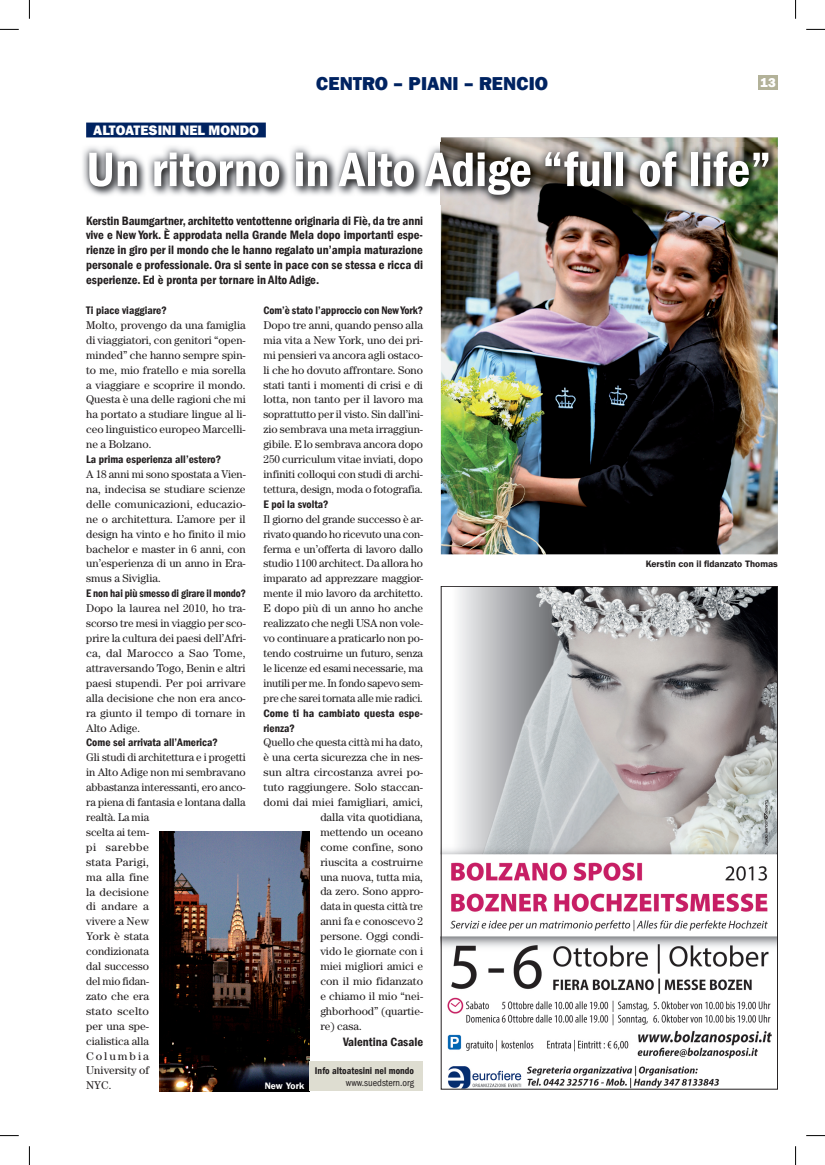
<style>
.page{position:relative;width:825px;height:1165px;background:#fff}
.page>*{position:absolute;margin:0;border:0;box-sizing:border-box;transform-origin:0 0}
.t1{font:50px "Franklin Gothic LT Com Dm Cn";color:#fff}
.t2{font:800 18.75px "Franklin Gothic LT Com";color:#002361}
.t3{font:800 13.75px "Franklin Gothic LT Com";color:#fff}
.t4{font:800 12.75px "Franklin Gothic LT Com";color:#fff}
.t5{font:12.5px/14.9px "Franklin Gothic LT Com Dm Cn";color:#231f20;text-align:justify}
.t6{font:11.25px/14.9px "Century Std";color:#231f20;text-align:justify}
.t7{font:11.25px/14.9px "Franklin Gothic LT Com Dm Cn";color:#231f20}
.t8{font:11.25px "Franklin Gothic LT Com Dm Cn";color:#231f20;scale:.95 1}
.t9{font:11.25px "Century Std";color:#231f20;scale:1.04 1}
.t10{font:10px "Franklin Gothic LT Com Dm Cn";color:#231f20}
.t11{font:condensed 10px "Franklin Gothic LT Com";color:#231f20}
.t12{font:9.38px "Franklin Gothic LT Com Dm";color:#231f20}
.t13{font:9.38px "Franklin Gothic LT Com Dm";color:#fff}
</style>
<div class="page">
<div style="left:758px;top:75px;width:19px;height:15px;background:#b3b299"></div>
<div style="left:86px;top:122px;width:180px;height:15px;background:#002361"></div>
<img style="left:440px;top:137px;width:337px;height:417px">
<img style="left:160px;top:831px;width:149px;height:260px">
<img style="left:735px;top:148px;width:42px;height:57px">
<img style="left:440px;top:202px;width:295px;height:3px">
<img style="left:440px;top:143px;width:335px;height:4px">
<img style="left:85px;top:147px;width:691px;height:55px">
<div style="left:309px;top:1061px;width:114px;height:29px;background:#deddd1"></div>
<img style="left:442px;top:588px;width:333px;height:499px">
<svg style="left:0;top:29px;width:19px;height:1px"></svg>
<svg style="left:806px;top:29px;width:18px;height:1px"></svg>
<svg style="left:0;top:1135px;width:19px;height:1px"></svg>
<svg style="left:806px;top:1135px;width:18px;height:1px"></svg>
<svg style="left:29px;top:0;width:1px;height:19px"></svg>
<svg style="left:29px;top:1146px;width:1px;height:18px"></svg>
<svg style="left:795px;top:0;width:1px;height:19px"></svg>
<svg style="left:795px;top:1146px;width:1px;height:18px"></svg>
<h2 class="t2" style="left:316px;top:73px;width:233px">CENTRO – PIANI – RENCIO</h2>
<p class="t4" style="left:760px;top:75px;width:17px">13</p>
<p class="t3" style="left:93px;top:122px;width:167px">ALTOATESINI NEL MONDO</p>
<h1 class="t1" style="left:86px;top:141px;width:686px">Un ritorno in Alto Adige “full of life”</h1>
<p class="t5" style="left:86px;top:213px;width:338px">Kerstin Baumgartner, architetto ventottenne originaria di Fiè, da tre anni vive e New York. È approdata nella Grande Mela dopo importanti espe&shy;rienze in giro per il mondo che le hanno regalato un’ampia maturazione personale e professionale. Ora si sente in pace con se stessa e ricca di esperienze. Ed è pronta per tornare in Alto Adige.</p>
<p class="t7" style="left:86px;top:303px;width:82px">Ti piace viaggiare?</p>
<p class="t6" style="left:86px;top:317px;width:161px">Molto, provengo da una famiglia di viaggiatori, con genitori “open&shy;minded” che hanno sempre spin&shy;to me, mio fratello e mia sorella a viaggiare e scoprire il mondo.<br>Questa è una delle ragioni che mi ha portato a studiare lingue al li&shy;ceo linguistico europeo Marcelli&shy;ne a Bolzano.</p>
<p class="t7" style="left:86px;top:452px;width:136px">La prima esperienza all’estero?</p>
<p class="t6" style="left:86px;top:466px;width:161px">A 18 anni mi sono spostata a Vien&shy;na, indecisa se studiare scienze delle comunicazioni, educazio&shy;ne o architettura. L’amore per il design ha vinto e ho finito il mio bachelor e master in 6 anni, con un’esperienza di un anno in Era&shy;smus a Siviglia.</p>
<p class="t8" style="left:86px;top:587px;width:170px">E non hai più smesso di girare il mondo?</p>
<p class="t6" style="left:86px;top:600px;width:161px">Dopo la laurea nel 2010, ho tra&shy;scorso tre mesi in viaggio per sco&shy;prire la cultura dei paesi dell’Afri&shy;ca, dal Marocco a Sao Tome, attraversando Togo, Benin e altri paesi stupendi. Per poi arrivare alla decisione che non era anco&shy;ra giunto il tempo di tornare in Alto Adige.</p>
<p class="t7" style="left:86px;top:735px;width:133px">Come sei arrivata all’America?</p>
<p class="t6" style="left:86px;top:749px;width:161px;text-align:left">Gli studi di architettura e i progetti in Alto Adige non mi sembravano abbastanza interessanti, ero anco&shy;ra piena di fantasia e lontana dalla realtà. La mia<br>scelta ai tem-<br>pi sarebbe<br>stata Parigi,<br>ma alla fine<br>la decisione<br>di andare a<br>vivere a New<br>York è stata<br>condizionata<br>dal successo<br>del mio fidan-<br>zato che era<br>stato scelto<br>per una spe-<br>cialistica alla<br>Columbia<br>University of<br>NYC.</p>
<p class="t7" style="left:263px;top:303px;width:161px">Com’è stato l’approccio con New York?</p>
<p class="t6" style="left:263px;top:317px;width:161px">Dopo tre anni, quando penso alla mia vita a New York, uno dei pri&shy;mi pensieri va ancora agli ostaco&shy;li che ho dovuto affrontare. Sono stati tanti i momenti di crisi e di lotta, non tanto per il lavoro ma soprattutto per il visto. Sin dall’ini&shy;zio sembrava una meta irraggiun&shy;gibile. E lo sembrava ancora dopo 250 curriculum vitae inviati, dopo infiniti colloqui con studi di archi&shy;tettura, design, moda o fotografia.</p>
<p class="t7" style="left:263px;top:496px;width:67px">E poi la svolta?</p>
<p class="t6" style="left:263px;top:511px;width:161px">Il giorno del grande successo è ar&shy;rivato quando ho ricevuto una con&shy;ferma e un’offerta di lavoro dallo studio 1100 architect. Da allora ho imparato ad apprezzare maggior&shy;mente il mio lavoro da architetto.<br>E dopo più di un anno ho anche realizzato che negli USA non vole&shy;vo continuare a praticarlo non po&shy;tendo costruirne un futuro, senza le licenze ed esami necessarie, ma inutili per me. In fondo sapevo sem&shy;pre che sarei tornata alle mie radici.</p>
<p class="t7" style="left:263px;top:705px;width:161px">Come ti ha cambiato questa espe&shy;rienza?</p>
<p class="t6" style="left:263px;top:734px;width:161px">Quello che questa città mi ha dato,</p>
<p class="t6" style="left:263px;top:749px;width:161px">è una certa sicurezza che in nes-</p>
<p class="t9" style="left:263px;top:765px;width:155px">sun altra circostanza avrei po-</p>
<p class="t6" style="left:263px;top:779px;width:161px">tuto raggiungere. Solo staccan-</p>
<p class="t6" style="left:263px;top:794px;width:161px">domi dai miei famigliari, amici,</p>
<p class="t6" style="left:320px;top:809px;width:104px">dalla vita quotidiana,</p>
<p class="t6" style="left:320px;top:824px;width:104px">mettendo un oceano</p>
<p class="t6" style="left:320px;top:839px;width:104px">come confine, sono</p>
<p class="t6" style="left:320px;top:854px;width:104px">riuscita a costruirne</p>
<p class="t6" style="left:320px;top:869px;width:104px">una nuova, tutta mia,</p>
<p class="t6" style="left:320px;top:883px;width:104px">da zero. Sono appro-</p>
<p class="t6" style="left:320px;top:898px;width:104px">data in questa città tre</p>
<p class="t6" style="left:320px;top:913px;width:104px">anni fa e conoscevo 2</p>
<p class="t6" style="left:320px;top:928px;width:104px">persone. Oggi condi-</p>
<p class="t6" style="left:320px;top:943px;width:104px">vido le giornate con i</p>
<p class="t6" style="left:320px;top:958px;width:104px">miei migliori amici e</p>
<p class="t6" style="left:320px;top:973px;width:104px">con il mio fidanzato</p>
<p class="t6" style="left:320px;top:988px;width:104px">e chiamo il mio “nei-</p>
<p class="t6" style="left:320px;top:1003px;width:104px">ghborhood” (quartie-</p>
<p class="t6" style="left:320px;top:1018px;width:43px">re) casa.</p>
<p class="t13" style="left:264px;top:1079px;width:41px">New York</p>
<p class="t5" style="left:343px;top:1034px;width:81px">Valentina Casale</p>
<p class="t10" style="left:315px;top:1064px;width:100px">Info altoatesini nel mondo</p>
<p class="t11" style="left:345px;top:1076px;width:70px">www.suedstern.org</p>
<p class="t12" style="left:645px;top:558px;width:133px">Kerstin con il fidanzato Thomas</p>
</div>
